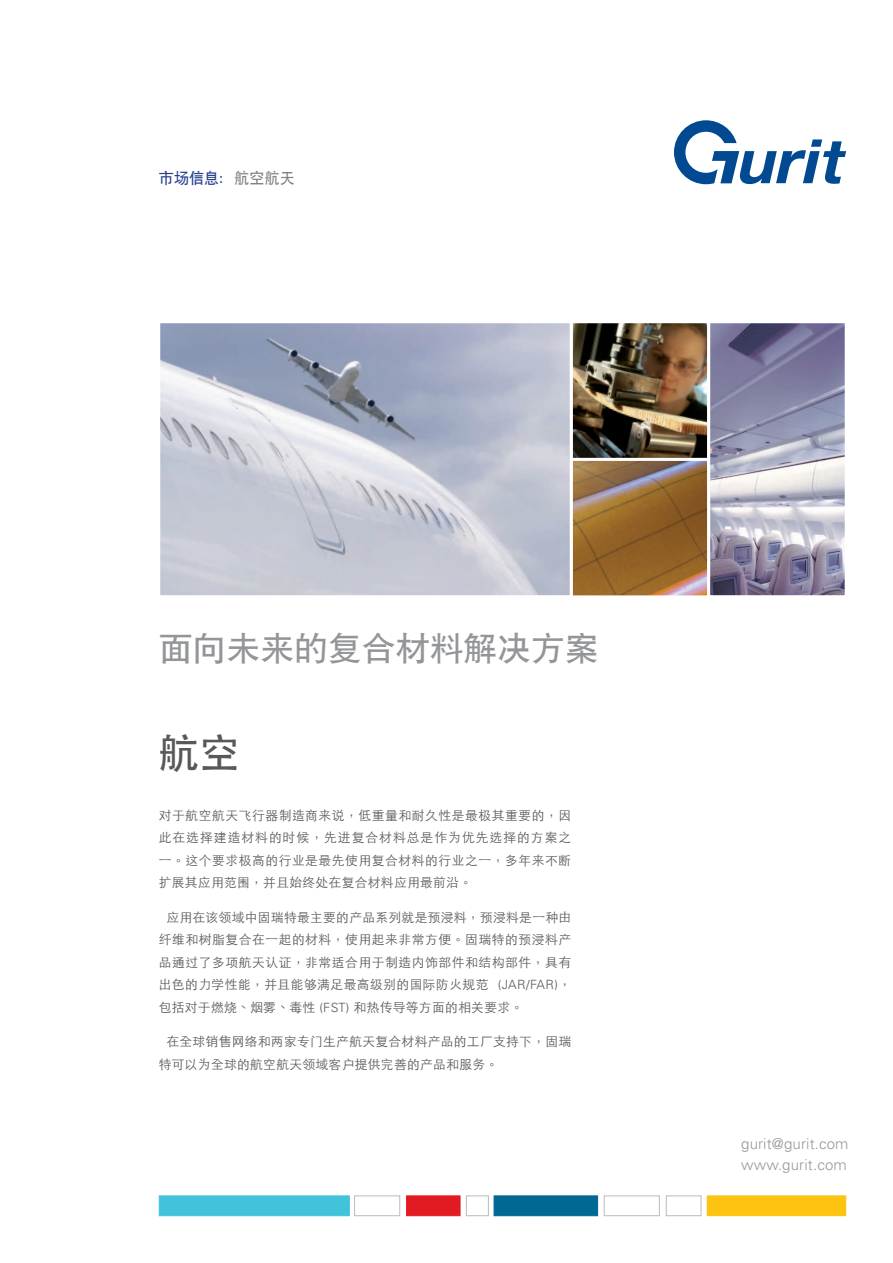
<style>
.page{position:relative;width:893px;height:1263px;background:#fff}
.page>*{position:absolute;margin:0;border:0;box-sizing:border-box;transform-origin:0 0}
.t1{font:500 40.5px "ST Heiti SC";color:#57585a}
.t2{font:32.25px "SIL Hei Med Jian";color:#939598;scale:1.05 1}
.t3{font:300 15px "Univers";letter-spacing:.01em;color:#95979a}
.t4{font:15px "SIL Hei Med Jian";letter-spacing:.01em;color:#253f8e}
.t5{font:300 12.75px/22.5px "ST Heiti TC";letter-spacing:.025em;color:#57585a;text-align:justify}
.s1{color:#808285}
.s2{font-family:"Univers"}
</style>
<div class="page">
<div style="left:707px;top:1195px;width:139px;height:21px;background:#fec210;border:1px solid #fec210"></div>
<div style="left:159px;top:1195px;width:191px;height:21px;background:#42c3dc;border:1px solid #42c3dc"></div>
<svg style="left:354px;top:1195px;width:348px;height:22px"></svg>
<div style="left:406px;top:1195px;width:55px;height:21px;background:#e21a21;border:1px solid #e21a21"></div>
<div style="left:466px;top:1195px;width:23px;height:21px;border:1px solid #babbbb"></div>
<svg style="left:674px;top:120px;width:172px;height:64px"></svg>
<img style="left:161px;top:324px;width:545px;height:270px">
<div style="left:570px;top:320px;width:140px;height:141px;border:3px solid #fff"></div>
<svg style="left:574px;top:462px;width:132px;height:132px;background:#956a39"></svg>
<div style="left:570px;top:458px;width:140px;height:140px;border:3px solid #fff"></div>
<div style="left:157px;top:320px;width:416px;height:278px;border:3px solid #fff"></div>
<svg style="left:711px;top:324px;width:133px;height:270px;background:#9a98af"></svg>
<div style="left:707px;top:320px;width:141px;height:278px;border:3px solid #fff"></div>
<p class="t4" style="left:159px;top:168px;width:138px">市场信息：<span class="s1">航空航天</span></p>
<p class="t2" style="left:159px;top:627px;width:421px">面向未来的复合材料解决方案</p>
<p class="t1" style="left:159px;top:730px;width:83px">航空</p>
<p class="t5" style="left:159px;top:802px;width:414px">对于航空航天飞行器制造商来说，低重量和耐久性是最极其重要的，因此在选择建造材料的时候，先进复合材料总是作为优先选择的方案之一。这个要求极高的行业是最先使用复合材料的行业之一，多年来不断扩展其应用范围，并且始终处在复合材料应用最前沿。</p>
<p class="t5" style="left:159px;top:904px;width:414px;text-indent:8px">应用在该领域中固瑞特最主要的产品系列就是预浸料，预浸料是一种由纤维和树脂复合在一起的材料，使用起来非常方便。固瑞特的预浸料产品通过了多项航天认证，非常适合用于制造内饰部件和结构部件，具有出色的力学性能，并且能够满足最高级别的国际防火规范 <span class="s2">(JAR/FAR)</span>，包括对于燃烧、烟雾、毒性 <span class="s2">(FST)</span> 和热传导等方面的相关要求。</p>
<p class="t5" style="left:159px;top:1029px;width:414px;text-indent:8px">在全球销售网络和两家专门生产航天复合材料产品的工厂支持下，固瑞特可以为全球的航空航天领域客户提供完善的产品和服务。</p>
<p class="t3" style="left:741px;top:1134px;width:109px">gurit@gurit.com</p>
<p class="t3" style="left:741px;top:1155px;width:107px">www.gurit.com</p>
</div>
